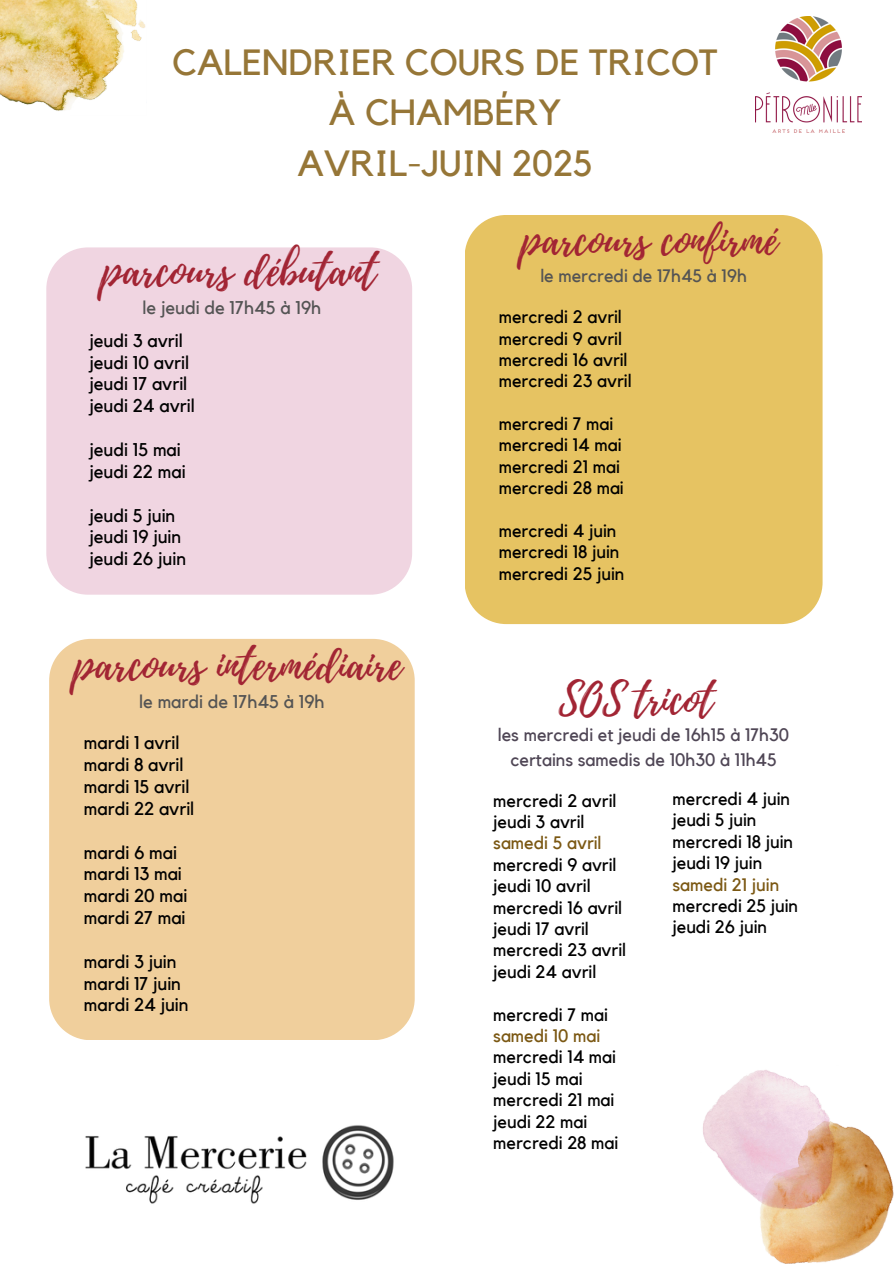
<style>
.page{position:relative;width:894px;height:1264px;background:#fff}
.page>*{position:absolute;margin:0;border:0;box-sizing:border-box;transform-origin:0 0}
.t1{font:42.9px "Playlist Script";color:#a22534}
.t2{font:42px "Playlist Script";color:#a22534}
.t3{font:36.3px/50.7px "Kollektif";color:#967637;text-align:center}
.t4{font:18.45px "Kollektif";color:#000}
.t5{font:18.45px "Kollektif";color:#545454}
.t6{font:18px "Kollektif";color:#000}
.t7{font:18px "Kollektif";color:#4f4655}
.t8{font:18px "Kollektif";color:#7b5813}
.t9{font:18px "Kollektif";color:#545454}
</style>
<div class="page">
<img style="left:0;top:0;width:146px;height:111px">
<img style="left:703px;top:1070px;width:189px;height:193px">
<img style="left:755px;top:16px;width:106px;height:116px">
<img style="left:85px;top:1125px;width:309px;height:79px">
<div style="left:49px;top:639px;width:365px;height:401px;background:#f0cf9c"></div>
<div style="left:46px;top:247px;width:366px;height:347px;background:#f0d5e1;border-radius:42px"></div>
<div style="left:465px;top:215px;width:357px;height:409px;background:#e6c362"></div>
<p class="t3" style="left:172px;top:38px;width:547px">CALENDRIER COURS DE TRICOT<br>À CHAMBÉRY<br>AVRIL-JUIN 2025</p>
<p class="t1" style="left:102px;top:241px;width:276px">parcours débutant</p>
<h1 class="t5" style="left:142px;top:299px;width:180px">le jeudi de 17h45 à 19h</h1>
<p class="t4" style="left:89px;top:332px;width:95px">jeudi 3 avril</p>
<p class="t4" style="left:89px;top:354px;width:101px">jeudi 10 avril</p>
<p class="t4" style="left:89px;top:375px;width:99px">jeudi 17 avril</p>
<p class="t4" style="left:89px;top:397px;width:107px">jeudi 24 avril</p>
<p class="t4" style="left:89px;top:441px;width:93px">jeudi 15 mai</p>
<p class="t4" style="left:89px;top:463px;width:97px">jeudi 22 mai</p>
<p class="t4" style="left:89px;top:506px;width:87px">jeudi 5 juin</p>
<p class="t4" style="left:89px;top:528px;width:93px">jeudi 19 juin</p>
<p class="t4" style="left:89px;top:550px;width:98px">jeudi 26 juin</p>
<p class="t1" style="left:74px;top:634px;width:329px">parcours intermédiaire</p>
<p class="t5" style="left:139px;top:692px;width:187px">le mardi de 17h45 à 19h</p>
<p class="t4" style="left:84px;top:734px;width:97px">mardi 1 avril</p>
<p class="t4" style="left:84px;top:756px;width:101px">mardi 8 avril</p>
<p class="t4" style="left:84px;top:778px;width:107px">mardi 15 avril</p>
<p class="t4" style="left:84px;top:800px;width:112px">mardi 22 avril</p>
<p class="t4" style="left:84px;top:843px;width:94px">mardi 6 mai</p>
<p class="t4" style="left:84px;top:865px;width:99px">mardi 13 mai</p>
<p class="t4" style="left:84px;top:887px;width:105px">mardi 20 mai</p>
<p class="t4" style="left:84px;top:909px;width:103px">mardi 27 mai</p>
<p class="t4" style="left:84px;top:952px;width:94px">mardi 3 juin</p>
<h1 class="t4" style="left:84px;top:974px;width:99px">mardi 17 juin</h1>
<p class="t4" style="left:84px;top:996px;width:106px">mardi 24 juin</p>
<p class="t2" style="left:521px;top:210px;width:258px">parcours confirmé</p>
<p class="t6" style="left:498px;top:308px;width:124px">mercredi 2 avril</p>
<p class="t6" style="left:498px;top:330px;width:125px">mercredi 9 avril</p>
<p class="t6" style="left:498px;top:351px;width:130px">mercredi 16 avril</p>
<p class="t6" style="left:498px;top:373px;width:134px">mercredi 23 avril</p>
<p class="t6" style="left:498px;top:415px;width:116px">mercredi 7 mai</p>
<p class="t6" style="left:498px;top:437px;width:124px">mercredi 14 mai</p>
<p class="t6" style="left:498px;top:458px;width:123px">mercredi 21 mai</p>
<p class="t6" style="left:498px;top:479px;width:126px">mercredi 28 mai</p>
<p class="t6" style="left:498px;top:522px;width:119px">mercredi 4 juin</p>
<p class="t6" style="left:498px;top:544px;width:122px">mercredi 18 juin</p>
<p class="t6" style="left:498px;top:565px;width:127px">mercredi 25 juin</p>
<h1 class="t9" style="left:540px;top:267px;width:208px">le mercredi de 17h45 à 19h</h1>
<p class="t2" style="left:558px;top:669px;width:156px">SOS tricot</p>
<p class="t7" style="left:498px;top:726px;width:293px">les mercredi et jeudi de 16h15 à 17h30</p>
<h1 class="t7" style="left:510px;top:751px;width:268px">certains samedis de 10h30 à 11h45</h1>
<p class="t6" style="left:493px;top:792px;width:124px">mercredi 2 avril</p>
<p class="t6" style="left:493px;top:813px;width:93px">jeudi 3 avril</p>
<p class="t8" style="left:493px;top:835px;width:110px">samedi 5 avril</p>
<p class="t6" style="left:493px;top:856px;width:125px">mercredi 9 avril</p>
<p class="t6" style="left:493px;top:877px;width:99px">jeudi 10 avril</p>
<p class="t6" style="left:493px;top:899px;width:130px">mercredi 16 avril</p>
<p class="t6" style="left:493px;top:920px;width:97px">jeudi 17 avril</p>
<p class="t6" style="left:493px;top:941px;width:134px">mercredi 23 avril</p>
<p class="t6" style="left:493px;top:963px;width:104px">jeudi 24 avril</p>
<p class="t6" style="left:493px;top:1006px;width:116px">mercredi 7 mai</p>
<p class="t8" style="left:493px;top:1027px;width:108px">samedi 10 mai</p>
<p class="t6" style="left:493px;top:1048px;width:124px">mercredi 14 mai</p>
<p class="t6" style="left:493px;top:1070px;width:91px">jeudi 15 mai</p>
<p class="t6" style="left:493px;top:1091px;width:123px">mercredi 21 mai</p>
<p class="t6" style="left:493px;top:1112px;width:95px">jeudi 22 mai</p>
<p class="t6" style="left:493px;top:1134px;width:126px">mercredi 28 mai</p>
<p class="t6" style="left:672px;top:790px;width:119px">mercredi 4 juin</p>
<p class="t6" style="left:672px;top:811px;width:86px">jeudi 5 juin</p>
<p class="t6" style="left:672px;top:833px;width:122px">mercredi 18 juin</p>
<p class="t6" style="left:672px;top:854px;width:91px">jeudi 19 juin</p>
<p class="t8" style="left:672px;top:876px;width:108px">samedi 21 juin</p>
<p class="t6" style="left:672px;top:897px;width:127px">mercredi 25 juin</p>
<p class="t6" style="left:672px;top:918px;width:96px">jeudi 26 juin</p>
</div>
